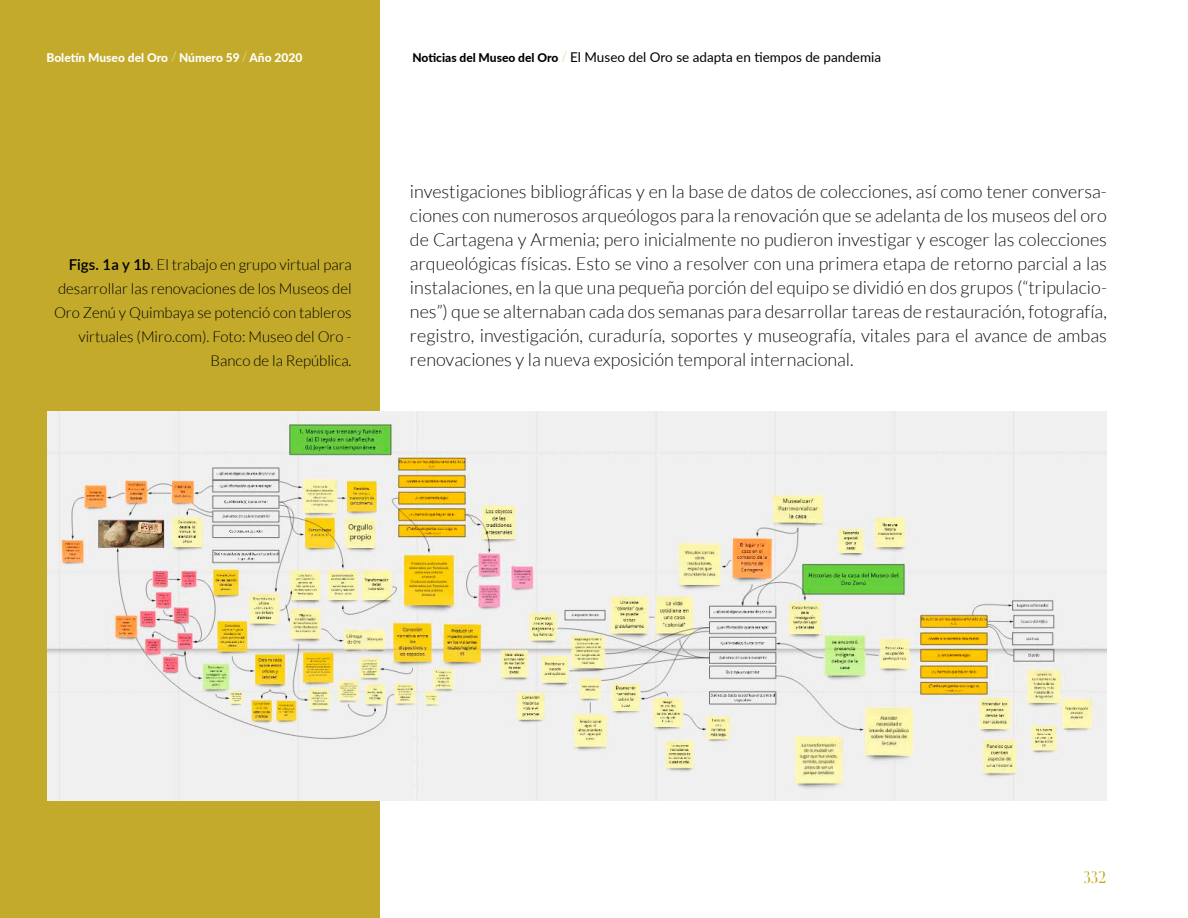
<style>
.page{position:relative;width:1188px;height:918px;background:#fff}
.page>*{position:absolute;margin:0;border:0;box-sizing:border-box;transform-origin:0 0}
.t1{font:300 18px/24px "Lato";color:#121212;text-align:justify}
.t2{font:16.65px "Didot LH Headline";color:#c3aa2b}
.t3{font:300 15px/24px "Lato";color:#000;text-align:right}
.t4{font:13.5px "Lato";color:#000}
.t5{font:800 12px "Lato";color:#fff}
.s1{font-family:"Didot LH Headline";font-weight:400;font-size:15px}
.s2{font-weight:600}
.s3{font-weight:800;font-size:12px}
.s4{font-family:"Didot LH Headline";font-size:15px;color:#c3aa2b}
</style>
<div class="page">
<div style="left:0;top:0;width:380px;height:918px;background:#c3aa2b"></div>
<img style="left:48px;top:412px;width:1059px;height:388px">
<p class="t5" style="left:46px;top:49px;width:257px">Boletín Museo del Oro <span class="s1">/</span> Número 59 <span class="s1">/</span> Año 2020</p>
<p class="t3" style="left:54px;top:253px;width:299px"><span class="s2">Figs. 1a y 1b</span>. El trabajo en grupo virtual para desarrollar las renovaciones de los Museos del Oro Zenú y Quimbaya se potenció con tableros virtuales (Miro.com). Foto: Museo del Oro - Banco de la República.</p>
<p class="t4" style="left:412px;top:48px;width:470px"><span class="s3">Noticias del Museo del Oro</span> <span class="s4">/</span> El Museo del Oro se adapta en tiempos de pandemia</p>
<p class="t1" style="left:410px;top:180px;width:699px">investigaciones bibliográficas y en la base de datos de colecciones, así como tener conversa&shy;ciones con numerosos arqueólogos para la renovación que se adelanta de los museos del oro de Cartagena y Armenia; pero inicialmente no pudieron investigar y escoger las colecciones arqueológicas físicas. Esto se vino a resolver con una primera etapa de retorno parcial a las instalaciones, en la que una pequeña porción del equipo se dividió en dos grupos (“tripulacio&shy;nes”) que se alternaban cada dos semanas para desarrollar tareas de restauración, fotografía, registro, investigación, curaduría, soportes y museografía, vitales para el avance de ambas renovaciones y la nueva exposición temporal internacional.</p>
<p class="t2" style="left:1084px;top:867px;width:25px">332</p>
</div>
